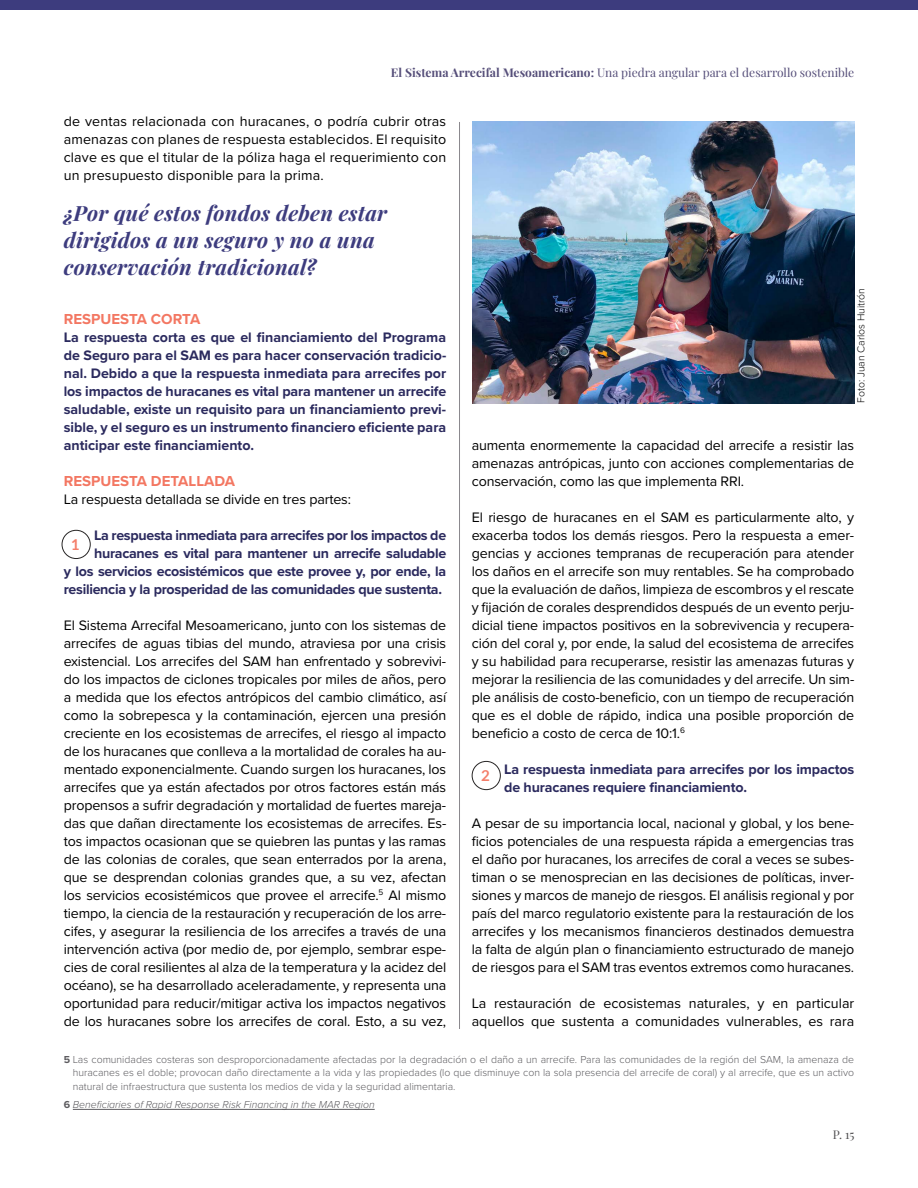
<style>
.page{position:relative;width:918px;height:1188px;background:#fff}
.page>*{position:absolute;margin:0;border:0;box-sizing:border-box;transform-origin:0 0}
.t1{font:italic 700 21px/27px "Playfair Display";letter-spacing:.01em;color:#3d3c7e}
.t2{font:700 15px "Proxima Nova";color:#f37762}
.t3{font:700 15px "Lato";color:#f47e6a}
.t4{font:14.25px/18px "Proxima Nova";letter-spacing:-.01em;color:#000;text-align:justify}
.t5{font:700 14.25px/18px "Proxima Nova";letter-spacing:-.02em;color:#2b2a5e;text-align:justify}
.t6{font:12px "Playfair Display";color:#554e79}
.t7{font:12px "Playfair Display";color:#504f51}
.t8{font:300 10.5px/13.5px "Proxima Nova";color:#5c5b5f;text-align:justify}
.t9{font:italic 300 10.5px "Proxima Nova";color:#5c5b5f}
.t10{font:300 10.5px "Proxima Nova";color:#000}
.s1{font-weight:700}
.s2{font-weight:700;font-style:normal}
</style>
<div class="page">
<img style="left:472px;top:122px;width:382px;height:281px">
<hr style="left:73px;top:1109px;width:302px;height:1px;background:#5c5b5f">
<div style="left:0;top:0;width:918px;height:10px;background:#3d3c7e"></div>
<hr style="left:459px;top:122px;width:1px;height:907px;background:#8b898e">
<div style="left:62px;top:530px;width:29px;height:29px;border:1px solid #272525;border-radius:50%"></div>
<div style="left:472px;top:761px;width:29px;height:29px;border:1px solid #272525;border-radius:50%"></div>
<p class="t6" style="left:391px;top:63px;width:465px"><span class="s1">El Sistema Arrecifal Mesoamericano:</span> Una piedra angular para el desarrollo sostenible</p>
<p class="t4" style="left:64px;top:112px;width:384px">de ventas relacionada con huracanes, o podría cubrir otras amenazas con planes de respuesta establecidos. El requisito clave es que el titular de la póliza haga el requerimiento con un presupuesto disponible para la prima.</p>
<h1 class="t1" style="left:64px;top:198px;width:325px">¿Por qué estos fondos deben estar dirigidos a un seguro y no a una conservación tradicional?</h1>
<p class="t2" style="left:64px;top:308px;width:138px">RESPUESTA CORTA</p>
<p class="t5" style="left:64px;top:328px;width:384px">La respuesta corta es que el financiamiento del Programa de Seguro para el SAM es para hacer conservación tradicio&shy;nal. Debido a que la respuesta inmediata para arrecifes por los impactos de huracanes es vital para mantener un arrecife saludable, existe un requisito para un financiamiento previ&shy;sible, y el seguro es un instrumento financiero eficiente para anticipar este financiamiento.</p>
<p class="t2" style="left:64px;top:470px;width:173px">RESPUESTA DETALLADA</p>
<p class="t4" style="left:64px;top:490px;width:289px">La respuesta detallada se divide en tres partes:</p>
<p class="t5" style="left:64px;top:526px;width:384px;text-align:right">La respuesta inmediata para arrecifes por los impactos de huracanes es vital para mantener un arrecife saludable<br>y los servicios ecosistémicos que este provee y, por ende, la resiliencia y la prosperidad de las comunidades que sustenta.</p>
<p class="t4" style="left:64px;top:616px;width:384px">El Sistema Arrecifal Mesoamericano, junto con los sistemas de arrecifes de aguas tibias del mundo, atraviesa por una crisis existencial. Los arrecifes del SAM han enfrentado y sobrevivi&shy;do los impactos de ciclones tropicales por miles de años, pero a medida que los efectos antrópicos del cambio climático, así como la sobrepesca y la contaminación, ejercen una presión creciente en los ecosistemas de arrecifes, el riesgo al impacto de los huracanes que conlleva a la mortalidad de corales ha au&shy;mentado exponencialmente. Cuando surgen los huracanes, los arrecifes que ya están afectados por otros factores están más propensos a sufrir degradación y mortalidad de fuertes mareja&shy;das que dañan directamente los ecosistemas de arrecifes. Es&shy;tos impactos ocasionan que se quiebren las puntas y las ramas de las colonias de corales, que sean enterrados por la arena, que se desprendan colonias grandes que, a su vez, afectan los servicios ecosistémicos que provee el arrecife.<sup>5</sup> Al mismo tiempo, la ciencia de la restauración y recuperación de los arre&shy;cifes, y asegurar la resiliencia de los arrecifes a través de una intervención activa (por medio de, por ejemplo, sembrar espe&shy;cies de coral resilientes al alza de la temperatura y la acidez del océano), se ha desarrollado aceleradamente, y representa una oportunidad para reducir/mitigar activa los impactos negativos de los huracanes sobre los arrecifes de coral. Esto, a su vez,</p>
<p class="t3" style="left:71px;top:536px;width:10px">1</p>
<p class="t10" style="left:853px;top:403px;width:116px;rotate:-90deg">Foto: Juan Carlos Huitrón</p>
<p class="t4" style="left:472px;top:436px;width:384px">aumenta enormemente la capacidad del arrecife a resistir las amenazas antrópicas, junto con acciones complementarias de conservación, como las que implementa RRI.</p>
<p class="t4" style="left:472px;top:508px;width:384px">El riesgo de huracanes en el SAM es particularmente alto, y exacerba todos los demás riesgos. Pero la respuesta a emer&shy;gencias y acciones tempranas de recuperación para atender los daños en el arrecife son muy rentables. Se ha comprobado que la evaluación de daños, limpieza de escombros y el rescate y fijación de corales desprendidos después de un evento perju&shy;dicial tiene impactos positivos en la sobrevivencia y recupera&shy;ción del coral y, por ende, la salud del ecosistema de arrecifes y su habilidad para recuperarse, resistir las amenazas futuras y mejorar la resiliencia de las comunidades y del arrecife. Un sim&shy;ple análisis de costo-beneficio, con un tiempo de recuperación que es el doble de rápido, indica una posible proporción de beneficio a costo de cerca de 10:1.<sup>6</sup></p>
<p class="t5" style="left:504px;top:760px;width:352px">La respuesta inmediata para arrecifes por los impactos de huracanes requiere financiamiento.</p>
<p class="t4" style="left:472px;top:814px;width:384px">A pesar de su importancia local, nacional y global, y los bene&shy;ficios potenciales de una respuesta rápida a emergencias tras el daño por huracanes, los arrecifes de coral a veces se subes&shy;timan o se menosprecian en las decisiones de políticas, inver&shy;siones y marcos de manejo de riesgos. El análisis regional y por país del marco regulatorio existente para la restauración de los arrecifes y los mecanismos financieros destinados demuestra la falta de algún plan o financiamiento estructurado de manejo de riesgos para el SAM tras eventos extremos como huracanes.</p>
<p class="t4" style="left:472px;top:994px;width:384px">La restauración de ecosistemas naturales, y en particular aquellos que sustenta a comunidades vulnerables, es rara</p>
<p class="t3" style="left:481px;top:767px;width:10px">2</p>
<p class="t8" style="left:73px;top:1052px;width:783px;text-indent:-9px"><span class="s1">5</span> Las comunidades costeras son desproporcionadamente afectadas por la degradación o el daño a un arrecife. Para las comunidades de la región del SAM, la amenaza de huracanes es el doble; provocan daño directamente a la vida y las propiedades (lo que disminuye con la sola presencia del arrecife de coral) y al arrecife, que es un activo natural de infraestructura que sustenta los medios de vida y la seguridad alimentaria.</p>
<p class="t9" style="left:64px;top:1096px;width:312px"><span class="s2">6</span> Beneficiaries of Rapid Response Risk Financing in the MAR Region</p>
<p class="t7" style="left:833px;top:1126px;width:23px">P. 15</p>
</div>
